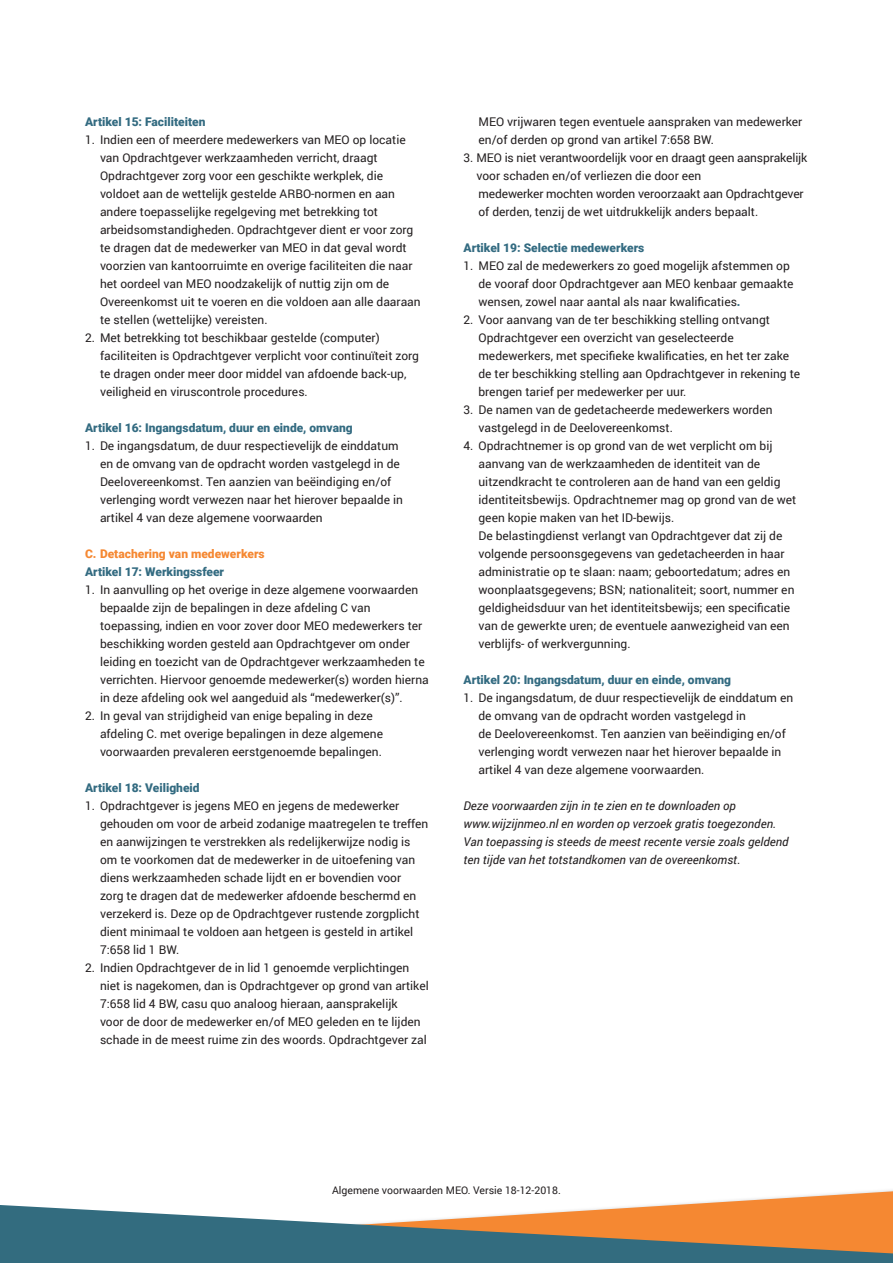
<style>
.page{position:relative;width:893px;height:1263px;background:#fff}
.page>*{position:absolute;margin:0;border:0;box-sizing:border-box;transform-origin:0 0}
.t1{font:12px/18px "Roboto";color:#231f20}
.t2{font:italic 12px/18px "Roboto";color:#231f20}
.t3{font:900 12px "Roboto";color:#336b81}
.t4{font:900 12px "Roboto";color:#f58832}
.t5{font:10.5px "Roboto";color:#231f20}
.s1{font-weight:900;color:#336b81}
.s2{font-style:normal}
</style>
<div class="page">
<svg style="left:661px;top:1191px;width:232px;height:14px"></svg>
<svg style="left:0;top:1205px;width:893px;height:58px;background:#858678"></svg>
<p class="t3" style="left:85px;top:113px;width:122px">Artikel 15: Faciliteiten</p>
<p class="t1" style="left:100px;top:130px;width:322px;text-indent:-15px">1. Indien een of meerdere medewerkers van MEO op locatie van Opdrachtgever werkzaamheden verricht, draagt Opdrachtgever zorg voor een geschikte werkplek, die voldoet aan de wettelijk gestelde ARBO-normen en aan andere toepasselijke regelgeving met betrekking tot arbeidsomstandigheden. Opdrachtgever dient er voor zorg te dragen dat de medewerker van MEO in dat geval wordt voorzien van kantoorruimte en overige faciliteiten die naar het oordeel van MEO noodzakelijk of nuttig zijn om de Overeenkomst uit te voeren en die voldoen aan alle daaraan te stellen (wettelijke) vereisten.</p>
<p class="t1" style="left:100px;top:328px;width:320px;text-indent:-15px">2. Met betrekking tot beschikbaar gestelde (computer) faciliteiten is Opdrachtgever verplicht voor continuïteit zorg te dragen onder meer door middel van afdoende back-up, veiligheid en viruscontrole procedures.</p>
<p class="t3" style="left:85px;top:419px;width:269px">Artikel 16: Ingangsdatum, duur en einde, omvang</p>
<p class="t1" style="left:100px;top:436px;width:304px;text-indent:-15px">1. De ingangsdatum, de duur respectievelijk de einddatum en de omvang van de opdracht worden vastgelegd in de Deelovereenkomst. Ten aanzien van beëindiging en/of verlenging wordt verwezen naar het hierover bepaalde in artikel 4 van deze algemene voorwaarden</p>
<p class="t4" style="left:85px;top:545px;width:181px">C. Detachering van medewerkers</p>
<p class="t3" style="left:85px;top:563px;width:141px">Artikel 17: Werkingssfeer</p>
<p class="t1" style="left:100px;top:580px;width:330px;text-indent:-15px">1. In aanvulling op het overige in deze algemene voorwaarden bepaalde zijn de bepalingen in deze afdeling C van toepassing, indien en voor zover door MEO medewerkers ter beschikking worden gesteld aan Opdrachtgever om onder leiding en toezicht van de Opdrachtgever werkzaamheden te verrichten. Hiervoor genoemde medewerker(s) worden hierna in deze afdeling ook wel aangeduid als “medewerker(s)”.</p>
<p class="t1" style="left:100px;top:706px;width:284px;text-indent:-15px">2. In geval van strijdigheid van enige bepaling in deze afdeling C. met overige bepalingen in deze algemene voorwaarden prevaleren eerstgenoemde bepalingen.</p>
<p class="t3" style="left:85px;top:779px;width:116px">Artikel 18: Veiligheid</p>
<p class="t1" style="left:100px;top:796px;width:330px;text-indent:-15px">1. Opdrachtgever is jegens MEO en jegens de medewerker gehouden om voor de arbeid zodanige maatregelen te treffen en aanwijzingen te verstrekken als redelijkerwijze nodig is om te voorkomen dat de medewerker in de uitoefening van diens werkzaamheden schade lijdt en er bovendien voor<br>zorg te dragen dat de medewerker afdoende beschermd en verzekerd is. Deze op de Opdrachtgever rustende zorgplicht dient minimaal te voldoen aan hetgeen is gesteld in artikel 7:658 lid 1 BW.</p>
<p class="t1" style="left:100px;top:958px;width:330px;text-indent:-15px">2. Indien Opdrachtgever de in lid 1 genoemde verplichtingen niet is nagekomen, dan is Opdrachtgever op grond van artikel 7:658 lid 4 BW, casu quo analoog hieraan, aansprakelijk<br>voor de door de medewerker en/of MEO geleden en te lijden schade in de meest ruime zin des woords. Opdrachtgever zal</p>
<p class="t1" style="left:478px;top:112px;width:325px">MEO vrijwaren tegen eventuele aanspraken van medewerker en/of derden op grond van artikel 7:658 BW.</p>
<p class="t1" style="left:476px;top:148px;width:332px;text-indent:-13px">3. MEO is niet verantwoordelijk voor en draagt geen aansprakelijk voor schaden en/of verliezen die door een<br>medewerker mochten worden veroorzaakt aan Opdrachtgever of derden, tenzij de wet uitdrukkelijk anders bepaalt.</p>
<p class="t3" style="left:463px;top:239px;width:182px">Artikel 19: Selectie medewerkers</p>
<p class="t1" style="left:478px;top:256px;width:317px;text-indent:-15px">1. MEO zal de medewerkers zo goed mogelijk afstemmen op de vooraf door Opdrachtgever aan MEO kenbaar gemaakte wensen, zowel naar aantal als naar kwalificaties<span class="s1">.</span></p>
<p class="t1" style="left:478px;top:310px;width:323px;text-indent:-15px">2. Voor aanvang van de ter beschikking stelling ontvangt Opdrachtgever een overzicht van geselecteerde medewerkers, met specifieke kwalificaties, en het ter zake de ter beschikking stelling aan Opdrachtgever in rekening te brengen tarief per medewerker per uur.</p>
<p class="t1" style="left:478px;top:400px;width:296px;text-indent:-15px">3. De namen van de gedetacheerde medewerkers worden vastgelegd in de Deelovereenkomst.</p>
<p class="t1" style="left:478px;top:436px;width:319px;text-indent:-15px">4. Opdrachtnemer is op grond van de wet verplicht om bij aanvang van de werkzaamheden de identiteit van de uitzendkracht te controleren aan de hand van een geldig identiteitsbewijs. Opdrachtnemer mag op grond van de wet geen kopie maken van het ID-bewijs.<br>De belastingdienst verlangt van Opdrachtgever dat zij de volgende persoonsgegevens van gedetacheerden in haar administratie op te slaan: naam; geboortedatum; adres en woonplaatsgegevens; BSN; nationaliteit; soort, nummer en geldigheidsduur van het identiteitsbewijs; een specificatie van de gewerkte uren; de eventuele aanwezigheid van een verblijfs- of werkvergunning.</p>
<p class="t3" style="left:463px;top:671px;width:269px">Artikel 20: Ingangsdatum, duur en einde, omvang</p>
<p class="t1" style="left:478px;top:688px;width:316px;text-indent:-15px">1. De ingangsdatum, de duur respectievelijk de einddatum en de omvang van de opdracht worden vastgelegd in<br>de Deelovereenkomst. Ten aanzien van beëindiging en/of verlenging wordt verwezen naar het hierover bepaalde in artikel 4 van deze algemene voorwaarden.</p>
<p class="t2" style="left:463px;top:796px;width:327px">Deze voorwaarden zijn in te zien en te downloaden op www.wijzijnmeo.nl en worden op verzoek gratis toegezonden.<br>Van toepassing is steeds de meest recente versie zoals geldend ten tijde van het totstandkomen van de overeenkomst<span class="s2">.</span></p>
<p class="t5" style="left:332px;top:1182px;width:230px">Algemene voorwaarden MEO. Versie 18-12-2018.</p>
</div>
